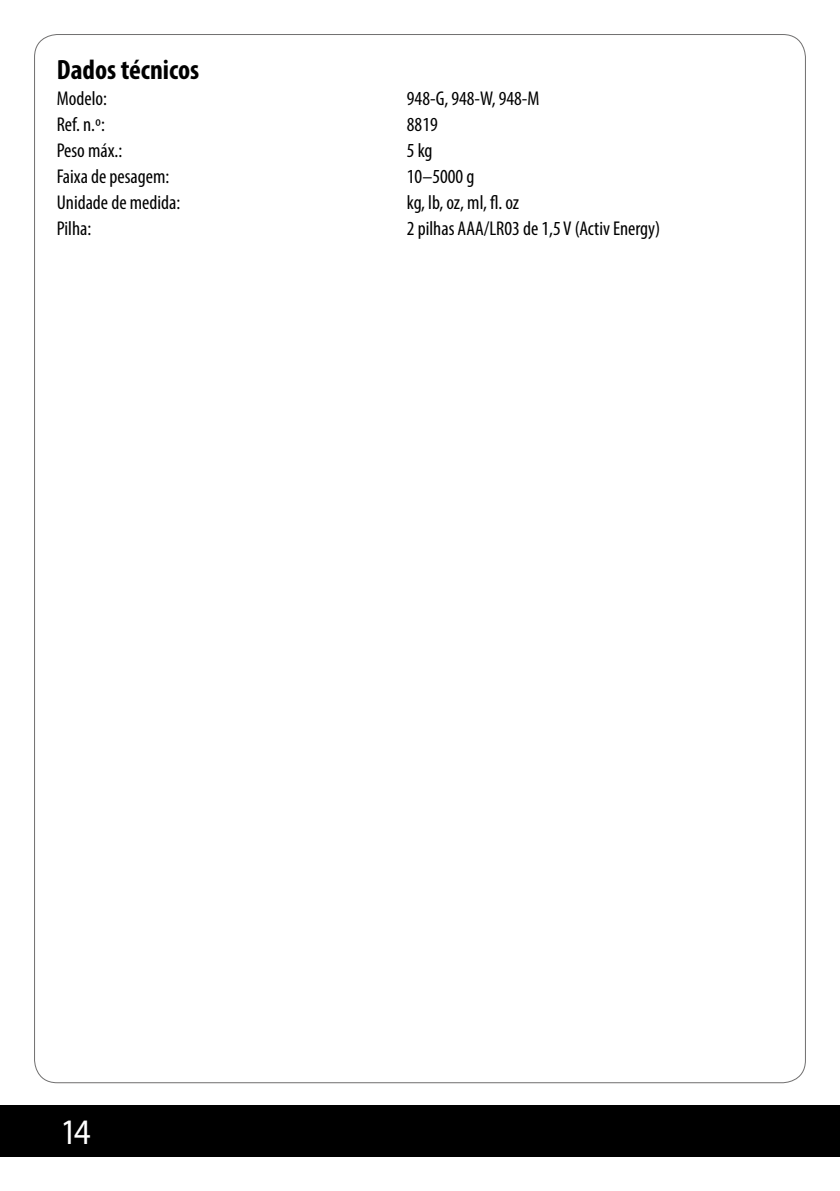
<style>
.page{position:relative;width:840px;height:1191px;background:#fff}
.page>*{position:absolute;margin:0;border:0;box-sizing:border-box;transform-origin:0 0}
.t1{font:36px "Myriad Pro";color:#fff;scale:.9 1}
.t2{font:700 condensed 28px "Myriad Pro";color:#000}
.t3{font:condensed 20px "Myriad Pro";color:#000}
</style>
<div class="page">
<div style="left:0;top:1106px;width:839px;height:51px;background:#000"></div>
<h2 class="t2" style="left:57px;top:53px;width:144px">Dados técnicos</h2>
<p class="t3" style="left:57px;top:87px;width:52px">Modelo:</p>
<p class="t3" style="left:406px;top:87px;width:134px">948-G, 948-W, 948-M</p>
<p class="t3" style="left:57px;top:113px;width:50px">Ref. n.º:</p>
<p class="t3" style="left:406px;top:113px;width:32px">8819</p>
<p class="t3" style="left:57px;top:139px;width:67px">Peso máx.:</p>
<p class="t3" style="left:406px;top:139px;width:27px">5 kg</p>
<p class="t3" style="left:57px;top:165px;width:114px">Faixa de pesagem:</p>
<p class="t3" style="left:406px;top:165px;width:69px">10–5000 g</p>
<p class="t3" style="left:57px;top:191px;width:125px">Unidade de medida:</p>
<p class="t3" style="left:406px;top:191px;width:114px">kg, lb, oz, ml, fl. oz</p>
<p class="t3" style="left:57px;top:217px;width:36px">Pilha:</p>
<p class="t3" style="left:406px;top:217px;width:254px">2 pilhas AAA/LR03 de 1,5 V (Activ Energy)</p>
<h1 class="t1" style="left:61px;top:1110px;width:35px">14</h1>
</div>
